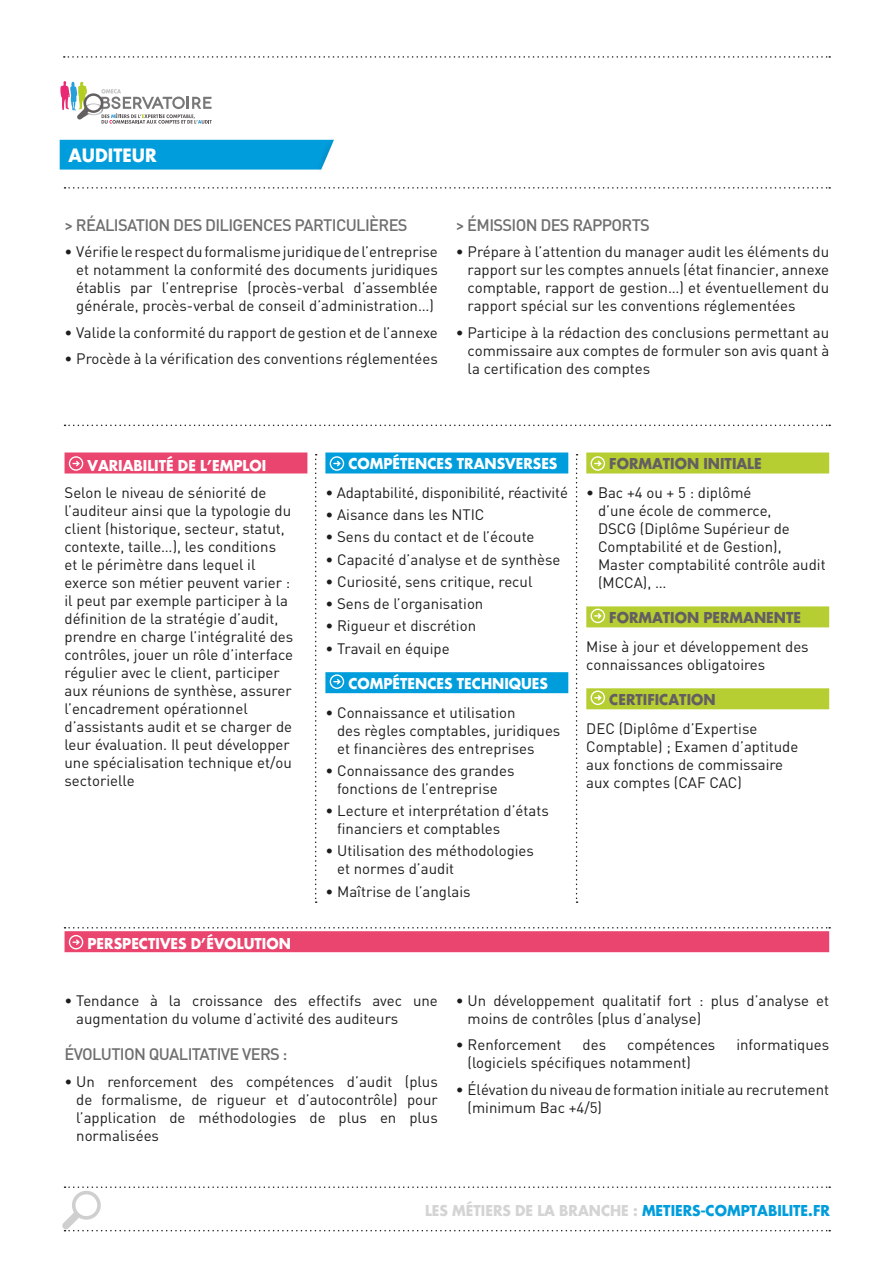
<style>
.page{position:relative;width:893px;height:1263px;background:#fff}
.page>*{position:absolute;margin:0;border:0;box-sizing:border-box;transform-origin:0 0}
.t1{font:20.25px "Renner Bold Archi Type";color:#fff}
.t2{font:16.5px "Renner Bold Archi Type";color:#fff}
.t3{font:500 16.5px "DIN";letter-spacing:-.04em;color:#706f6f}
.t4{font:16.5px "Renner Bold Archi Type";color:#635f61}
.t5{font:16.5px "Renner Bold Archi Type";color:#009ddc}
.t6{font:15px/18px "DIN";color:#1d1d1b}
.s1{color:#d4d4d4}
</style>
<div class="page">
<svg style="left:60px;top:81px;width:152px;height:43px"></svg>
<svg style="left:60px;top:139px;width:274px;height:31px;background:#0fa2dd"></svg>
<svg style="left:64px;top:56px;width:766px;height:2px"></svg>
<svg style="left:65px;top:187px;width:765px;height:2px"></svg>
<svg style="left:62px;top:1186px;width:768px;height:45px"></svg>
<svg style="left:65px;top:425px;width:765px;height:1px"></svg>
<div style="left:65px;top:452px;width:242px;height:21px;background:#e9456e"></div>
<svg style="left:69px;top:456px;width:14px;height:15px"></svg>
<div style="left:325px;top:452px;width:243px;height:21px;background:#009ddc"></div>
<div style="left:325px;top:672px;width:243px;height:21px;background:#009ddc"></div>
<svg style="left:330px;top:456px;width:14px;height:15px"></svg>
<svg style="left:330px;top:674px;width:14px;height:15px"></svg>
<div style="left:586px;top:452px;width:243px;height:21px;background:#b6ce32"></div>
<div style="left:586px;top:606px;width:243px;height:21px;background:#b6ce32"></div>
<div style="left:586px;top:688px;width:243px;height:21px;background:#b6ce32"></div>
<svg style="left:591px;top:456px;width:14px;height:15px"></svg>
<svg style="left:591px;top:609px;width:14px;height:14px"></svg>
<svg style="left:591px;top:690px;width:14px;height:15px"></svg>
<svg style="left:315px;top:454px;width:2px;height:449px"></svg>
<svg style="left:576px;top:454px;width:2px;height:449px"></svg>
<svg style="left:65px;top:927px;width:765px;height:1px"></svg>
<div style="left:65px;top:931px;width:764px;height:21px;background:#e9456e"></div>
<svg style="left:69px;top:935px;width:14px;height:14px"></svg>
<h1 class="t1" style="left:69px;top:143px;width:89px">AUDITEUR</h1>
<p class="t3" style="left:65px;top:214px;width:345px">&gt; RÉALISATION DES DILIGENCES PARTICULIÈRES</p>
<p class="t6" style="left:76px;top:242px;width:363px;text-align:justify;text-indent:-12px">• Vérifie le respect du formalisme juridique de l’entreprise et notamment la conformité des documents juridiques établis par l’entreprise (procès-verbal d’assemblée générale, procès-verbal de conseil d’administration…)</p>
<p class="t6" style="left:65px;top:323px;width:375px">• Valide la conformité du rapport de gestion et de l’annexe</p>
<p class="t6" style="left:65px;top:349px;width:375px">• Procède à la vérification des conventions réglementées</p>
<p class="t3" style="left:456px;top:214px;width:196px">&gt; ÉMISSION DES RAPPORTS</p>
<p class="t6" style="left:468px;top:242px;width:363px;text-align:justify;text-indent:-12px">• Prépare à l’attention du manager audit les éléments du rapport sur les comptes annuels (état financier, annexe comptable, rapport de gestion…) et éventuellement du rapport spécial sur les conventions réglementées</p>
<p class="t6" style="left:468px;top:323px;width:363px;text-align:justify;text-indent:-12px">• Participe à la rédaction des conclusions permettant au commissaire aux comptes de formuler son avis quant à la certification des comptes</p>
<p class="t2" style="left:87px;top:455px;width:180px">VARIABILITÉ DE L’EMPLOI</p>
<p class="t6" style="left:65px;top:483px;width:230px">Selon le niveau de séniorité de l’auditeur ainsi que la typologie du client (historique, secteur, statut, contexte, taille…), les conditions<br>et le périmètre dans lequel il exerce son métier peuvent varier : il peut par exemple participer à la définition de la stratégie d’audit, prendre en charge l’intégralité des contrôles, jouer un rôle d’interface régulier avec le client, participer aux réunions de synthèse, assurer l’encadrement opérationnel d’assistants audit et se charger de leur évaluation. Il peut développer une spécialisation technique et/ou sectorielle</p>
<p class="t2" style="left:87px;top:934px;width:205px">PERSPECTIVES D’ÉVOLUTION</p>
<p class="t2" style="left:348px;top:454px;width:211px">COMPÉTENCES TRANSVERSES</p>
<p class="t6" style="left:325px;top:483px;width:244px">• Adaptabilité, disponibilité, réactivité</p>
<p class="t6" style="left:325px;top:505px;width:161px">• Aisance dans les NTIC</p>
<p class="t6" style="left:325px;top:528px;width:211px">• Sens du contact et de l’écoute</p>
<p class="t6" style="left:325px;top:550px;width:237px">• Capacité d’analyse et de synthèse</p>
<p class="t6" style="left:325px;top:572px;width:209px">• Curiosité, sens critique, recul</p>
<p class="t6" style="left:325px;top:594px;width:159px">• Sens de l’organisation</p>
<p class="t6" style="left:325px;top:617px;width:152px">• Rigueur et discrétion</p>
<p class="t6" style="left:325px;top:639px;width:126px">• Travail en équipe</p>
<p class="t2" style="left:348px;top:673px;width:201px">COMPÉTENCES TECHNIQUES</p>
<p class="t6" style="left:337px;top:703px;width:225px;text-indent:-12px">• Connaissance et utilisation<br>des règles comptables, juridiques et financières des entreprises</p>
<p class="t6" style="left:325px;top:761px;width:191px;text-align:center">• Connaissance des grandes fonctions de l’entreprise</p>
<p class="t6" style="left:337px;top:801px;width:213px;text-indent:-12px">• Lecture et interprétation d’états financiers et comptables</p>
<p class="t6" style="left:337px;top:842px;width:198px;text-indent:-12px">• Utilisation des méthodologies et normes d’audit</p>
<p class="t6" style="left:325px;top:882px;width:147px">• Maîtrise de l’anglais</p>
<p class="t4" style="left:609px;top:454px;width:154px">FORMATION INITIALE</p>
<p class="t6" style="left:598px;top:483px;width:229px;text-indent:-12px">• Bac +4 ou + 5 : diplômé<br>d’une école de commerce,<br>DSCG (Diplôme Supérieur de<br>Comptabilité et de Gestion),<br>Master comptabilité contrôle audit (MCCA), …</p>
<p class="t4" style="left:609px;top:607px;width:193px">FORMATION PERMANENTE</p>
<p class="t6" style="left:586px;top:637px;width:224px">Mise à jour et développement des connaissances obligatoires</p>
<p class="t4" style="left:609px;top:689px;width:108px">CERTIFICATION</p>
<p class="t6" style="left:586px;top:719px;width:214px">DEC (Diplôme d’Expertise<br>Comptable) ; Examen d’aptitude aux fonctions de commissaire aux comptes (CAF CAC)</p>
<p class="t6" style="left:76px;top:991px;width:363px;text-indent:-12px">• Tendance à la croissance des effectifs avec une augmentation du volume d’activité des auditeurs</p>
<p class="t3" style="left:65px;top:1044px;width:225px">ÉVOLUTION QUALITATIVE VERS :</p>
<p class="t6" style="left:76px;top:1072px;width:363px;text-align:justify;text-indent:-12px">• Un renforcement des compétences d’audit (plus de formalisme, de rigueur et d’autocontrôle) pour l’application de méthodologies de plus en plus normalisées</p>
<p class="t6" style="left:468px;top:991px;width:363px;text-indent:-12px">• Un développement qualitatif fort : plus d’analyse et moins de contrôles (plus d’analyse)</p>
<p class="t6" style="left:456px;top:1035px;width:107px">• Renforcement</p>
<p class="t6" style="left:583px;top:1035px;width:25px">des</p>
<p class="t6" style="left:627px;top:1035px;width:90px">compétences</p>
<p class="t6" style="left:736px;top:1035px;width:94px">informatiques</p>
<p class="t6" style="left:468px;top:1053px;width:225px">(logiciels spécifiques notamment)</p>
<p class="t6" style="left:468px;top:1080px;width:363px;text-indent:-12px">• Élévation du niveau de formation initiale au recrutement (minimum Bac +4/5)</p>
<p class="t5" style="left:425px;top:1200px;width:406px"><span class="s1">LES MÉTIERS DE LA BRANCHE :</span> METIERS-COMPTABILITE.FR</p>
</div>
